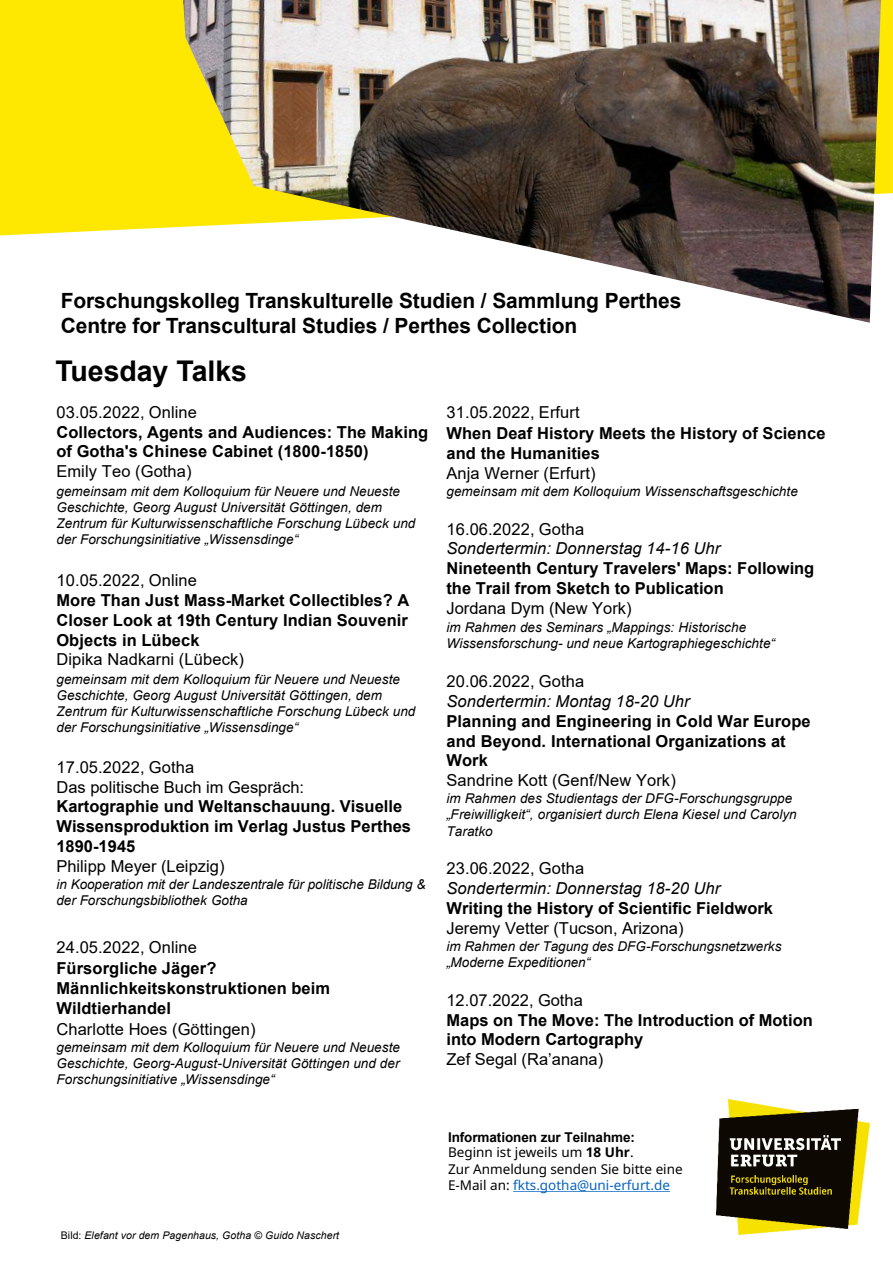
<style>
.page{position:relative;width:893px;height:1263px;background:#fff}
.page>*{position:absolute;margin:0;border:0;box-sizing:border-box;transform-origin:0 0}
.t1{font:700 28.5px "Arial";letter-spacing:-.005em;color:#000}
.t2{font:700 21px "Arial";letter-spacing:-.005em;color:#000}
.t3{font:700 16.5px/19.8px "Arial";letter-spacing:.005em;color:#000}
.t4{font:16.5px/19.8px "Arial";letter-spacing:.005em;color:#000}
.t5{font:italic 16.5px "Arial";letter-spacing:.005em;color:#000}
.t6{font:italic 13.5px/16.2px "Arial";letter-spacing:.005em;color:#000}
.t7{font:13.5px "Noto Sans";color:#000}
.t8{font:13.5px "Noto Sans";color:#0563c1}
.t9{font:700 13.5px "Arial";letter-spacing:-.005em;color:#000}
.t10{font:italic 10.5px "Arial";letter-spacing:.01em;color:#000}
.s1{font-weight:400}
.s2{font-style:normal}
.s3{font-weight:700}
.s4{color:#000}
</style>
<div class="page">
<div style="left:0;top:0;width:892px;height:235px;background:#fee700"></div>
<img style="left:183px;top:0;width:697px;height:323px">
<img style="left:716px;top:1100px;width:153px;height:135px">
<svg style="left:513px;top:1191px;width:157px;height:1px"></svg>
<p class="t2" style="left:61px;top:286px;width:622px">Forschungskolleg Transkulturelle Studien / Sammlung Perthes</p>
<p class="t2" style="left:61px;top:311px;width:518px">Centre for Transcultural Studies / Perthes Collection</p>
<p class="t1" style="left:55px;top:351px;width:193px">Tuesday Talks</p>
<p class="t3" style="left:56px;top:402px;width:373px"><span class="s1">03.05.2022, Online<br></span>Collectors, Agents and Audiences: The Making of Gotha's Chinese Cabinet (1800-1850)<br><span class="s1">Emily Teo (Gotha)</span></p>
<p class="t6" style="left:56px;top:483px;width:360px">gemeinsam mit dem Kolloquium für Neuere und Neueste Geschichte, Georg August Universität Göttingen, dem Zentrum für Kulturwissenschaftliche Forschung Lübeck und der Forschungsinitiative „Wissensdinge“</p>
<p class="t3" style="left:56px;top:571px;width:354px"><span class="s1">10.05.2022, Online<br></span>More Than Just Mass-Market Collectibles? A<br>Closer Look at 19th Century Indian Souvenir<br>Objects in Lübeck</p>
<p class="t4" style="left:56px;top:650px;width:189px">Dipika Nadkarni (Lübeck)</p>
<p class="t6" style="left:56px;top:671px;width:360px">gemeinsam mit dem Kolloquium für Neuere und Neueste Geschichte, Georg August Universität Göttingen, dem Zentrum für Kulturwissenschaftliche Forschung Lübeck und der Forschungsinitiative „Wissensdinge“</p>
<p class="t4" style="left:56px;top:757px;width:249px">17.05.2022, Gotha<br>Das politische Buch im Gespräch:</p>
<p class="t3" style="left:56px;top:797px;width:356px">Kartographie und Weltanschauung. Visuelle<br>Wissensproduktion im Verlag Justus Perthes<br>1890-1945</p>
<p class="t4" style="left:56px;top:856px;width:169px">Philipp Meyer (Leipzig)</p>
<p class="t6" style="left:56px;top:876px;width:370px">in Kooperation mit der Landeszentrale für politische Bildung &amp; der Forschungsbibliothek Gotha</p>
<p class="t4" style="left:56px;top:937px;width:142px">24.05.2022, Online</p>
<p class="t3" style="left:56px;top:959px;width:275px">Fürsorgliche Jäger?<br>Männlichkeitskonstruktionen beim<br>Wildtierhandel</p>
<p class="t4" style="left:56px;top:1019px;width:201px">Charlotte Hoes (Göttingen)</p>
<p class="t6" style="left:56px;top:1039px;width:345px;text-align:justify">gemeinsam mit dem Kolloquium für Neuere und Neueste Geschichte, Georg-August-Universität Göttingen und der Forschungsinitiative „Wissensdinge“</p>
<p class="t10" style="left:61px;top:1229px;width:280px"><span class="s2">Bild:</span> Elefant vor dem Pagenhaus, Gotha © Guido Naschert</p>
<p class="t4" style="left:446px;top:402px;width:135px">31.05.2022, Erfurt</p>
<p class="t3" style="left:446px;top:424px;width:380px">When Deaf History Meets the History of Science and the Humanities<br><span class="s1">Anja Werner (Erfurt)</span></p>
<p class="t6" style="left:446px;top:483px;width:353px">gemeinsam mit dem Kolloquium Wissenschaftsgeschichte</p>
<p class="t4" style="left:446px;top:519px;width:139px">16.06.2022, Gotha</p>
<p class="t5" style="left:446px;top:538px;width:275px">Sondertermin: Donnerstag 14-16 Uhr</p>
<p class="t3" style="left:446px;top:559px;width:369px">Nineteenth Century Travelers' Maps: Following the Trail from Sketch to Publication</p>
<p class="t4" style="left:446px;top:598px;width:187px">Jordana Dym (New York)</p>
<p class="t6" style="left:446px;top:619px;width:330px">im Rahmen des Seminars „Mappings: Historische<br>Wissensforschung- und neue Kartographiegeschichte“</p>
<p class="t4" style="left:446px;top:671px;width:139px">20.06.2022, Gotha</p>
<p class="t5" style="left:446px;top:691px;width:244px">Sondertermin: Montag 18-20 Uhr</p>
<p class="t3" style="left:446px;top:711px;width:366px">Planning and Engineering in Cold War Europe and Beyond. International Organizations at<br>Work</p>
<p class="t4" style="left:446px;top:770px;width:231px">Sandrine Kott (Genf/New York)</p>
<p class="t6" style="left:446px;top:790px;width:352px">im Rahmen des Studientags der DFG-Forschungsgruppe „Freiwilligkeit“, organisiert durch Elena Kiesel und Carolyn<br>Taratko</p>
<p class="t4" style="left:446px;top:859px;width:139px">23.06.2022, Gotha</p>
<p class="t5" style="left:446px;top:878px;width:275px">Sondertermin: Donnerstag 18-20 Uhr</p>
<p class="t3" style="left:446px;top:899px;width:328px">Writing the History of Scientific Fieldwork</p>
<p class="t4" style="left:446px;top:918px;width:238px">Jeremy Vetter (Tucson, Arizona)</p>
<p class="t6" style="left:446px;top:938px;width:336px">im Rahmen der Tagung des DFG-Forschungsnetzwerks „Moderne Expeditionen“</p>
<p class="t4" style="left:446px;top:990px;width:138px">12.07.2022, Gotha</p>
<p class="t3" style="left:446px;top:1010px;width:368px">Maps on The Move: The Introduction of Motion into Modern Cartography</p>
<p class="t4" style="left:446px;top:1049px;width:158px">Zef Segal (Ra’anana)</p>
<p class="t9" style="left:448px;top:1127px;width:188px">Informationen zur Teilnahme:</p>
<p class="t7" style="left:448px;top:1143px;width:187px">Beginn ist jeweils um <span class="s3">18 Uhr</span>.</p>
<p class="t7" style="left:448px;top:1159px;width:236px">Zur Anmeldung senden Sie bitte eine</p>
<p class="t8" style="left:448px;top:1175px;width:223px"><span class="s4">E-Mail an:</span> fkts.gotha@uni-erfurt.de</p>
</div>
